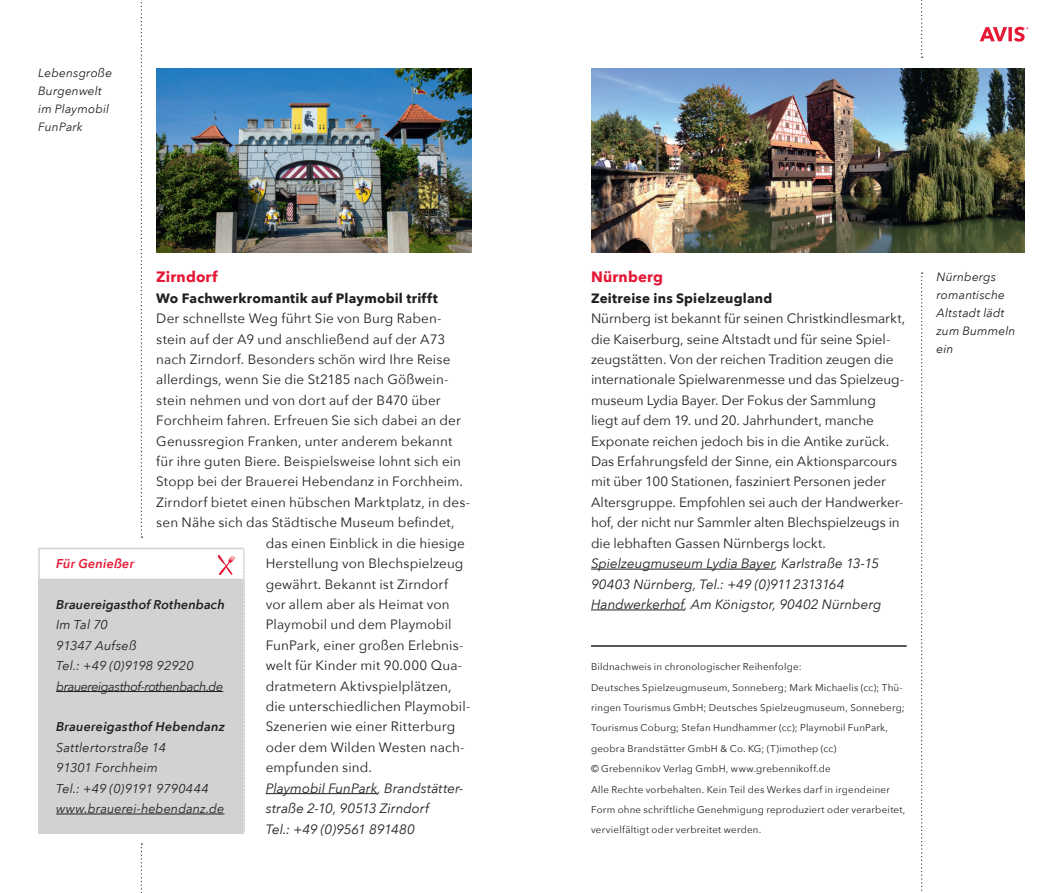
<style>
.page{position:relative;width:1063px;height:893px;background:#fff}
.page>*{position:absolute;margin:0;border:0;box-sizing:border-box;transform-origin:0 0}
.t1{font:700 15px "Avenir Next";letter-spacing:.01em;color:#e51836}
.t2{font:13.5px/20.4px "Avenir Next";letter-spacing:.005em;color:#231f20}
.t3{font:italic 13.5px/20.4px "Avenir Next";color:#231f20}
.t4{font:700 13.5px "Avenir Next";letter-spacing:.015em;color:#231f20}
.t5{font:italic 12.75px/20.4px "Avenir Next";color:#231f20}
.t6{font:italic 12.75px/20.4px "Avenir Next";letter-spacing:-.035em;color:#231f20}
.t7{font:italic 600 12.75px "Avenir Next";letter-spacing:.01em;color:#231f20}
.t8{font:italic 600 12.75px "Avenir Next";letter-spacing:.015em;color:#e51836}
.t9{font:italic 12px/18px "Avenir Next";letter-spacing:.015em;color:#231f20}
.t10{font:9.75px/20.4px "Avenir Next";letter-spacing:.02em;color:#231f20}
</style>
<div class="page">
<hr style="left:266px;top:793px;width:112px;height:1px;background:#231f20">
<img style="left:156px;top:68px;width:316px;height:184px">
<svg style="left:141px;top:843px;width:1px;height:50px"></svg>
<div style="left:38px;top:548px;width:206px;height:32px;border:2px solid #d1d2d4"></div>
<div style="left:38px;top:580px;width:206px;height:253px;background:#d1d2d4"></div>
<hr style="left:56px;top:691px;width:167px;height:1px;background:#231f20">
<hr style="left:56px;top:814px;width:168px;height:1px;background:#231f20">
<svg style="left:243px;top:548px;width:2px;height:285px"></svg>
<svg style="left:218px;top:555px;width:17px;height:20px"></svg>
<svg style="left:141px;top:2px;width:1px;height:536px"></svg>
<svg style="left:980px;top:27px;width:49px;height:15px"></svg>
<svg style="left:921px;top:0;width:2px;height:58px"></svg>
<hr style="left:591px;top:569px;width:184px;height:1px;background:#231f20">
<hr style="left:591px;top:610px;width:93px;height:1px;background:#231f20">
<img style="left:591px;top:68px;width:434px;height:184px">
<hr style="left:591px;top:645px;width:316px;height:2px;background:#231f20">
<svg style="left:921px;top:272px;width:2px;height:619px"></svg>
<p class="t9" style="left:38px;top:63px;width:75px">Lebensgroße<br>Burgenwelt im Playmobil<br>FunPark</p>
<p class="t1" style="left:156px;top:264px;width:63px">Zirndorf</p>
<p class="t4" style="left:156px;top:286px;width:283px">Wo Fachwerkromantik auf Playmobil trifft</p>
<p class="t2" style="left:156px;top:308px;width:287px">Der schnellste Weg führt Sie von Burg Raben-</p>
<p class="t2" style="left:156px;top:328px;width:290px">stein auf der A9 und anschließend auf der A73</p>
<p class="t2" style="left:156px;top:348px;width:296px">nach Zirndorf. Besonders schön wird Ihre Reise</p>
<p class="t2" style="left:156px;top:369px;width:294px">allerdings, wenn Sie die St2185 nach Gößwein-</p>
<p class="t2" style="left:156px;top:389px;width:286px">stein nehmen und von dort auf der B470 über</p>
<p class="t2" style="left:156px;top:410px;width:306px">Forchheim fahren. Erfreuen Sie sich dabei an der</p>
<p class="t2" style="left:156px;top:430px;width:298px">Genussregion Franken, unter anderem bekannt</p>
<p class="t2" style="left:156px;top:451px;width:306px">für ihre guten Biere. Beispielsweise lohnt sich ein</p>
<p class="t2" style="left:156px;top:471px;width:308px">Stopp bei der Brauerei Hebendanz in Forchheim.</p>
<p class="t2" style="left:156px;top:491px;width:315px">Zirndorf bietet einen hübschen Marktplatz, in des-</p>
<p class="t2" style="left:156px;top:512px;width:300px">sen Nähe sich das Städtische Museum befindet,</p>
<p class="t2" style="left:266px;top:532px;width:201px">das einen Einblick in die hiesige</p>
<p class="t2" style="left:266px;top:553px;width:199px">Herstellung von Blechspielzeug</p>
<p class="t2" style="left:266px;top:573px;width:184px">gewährt. Bekannt ist Zirndorf</p>
<p class="t2" style="left:266px;top:593px;width:185px">vor allem aber als Heimat von</p>
<p class="t2" style="left:266px;top:614px;width:187px">Playmobil und dem Playmobil</p>
<p class="t2" style="left:266px;top:634px;width:199px">FunPark, einer großen Erlebnis-</p>
<p class="t2" style="left:266px;top:655px;width:198px">welt für Kinder mit 90.000 Qua-</p>
<p class="t2" style="left:266px;top:675px;width:187px">dratmetern Aktivspielplätzen,</p>
<p class="t2" style="left:266px;top:696px;width:206px">die unterschiedlichen Playmobil-</p>
<p class="t2" style="left:266px;top:716px;width:191px">Szenerien wie einer Ritterburg</p>
<p class="t2" style="left:266px;top:736px;width:200px">oder dem Wilden Westen nach-</p>
<p class="t2" style="left:266px;top:757px;width:108px">empfunden sind.</p>
<p class="t3" style="left:266px;top:777px;width:199px">Playmobil FunPark, Brandstätter&shy;straße 2-10, 90513 Zirndorf<br>Tel.: +49 (0)9561 891480</p>
<p class="t8" style="left:56px;top:553px;width:79px">Für Genießer</p>
<p class="t7" style="left:56px;top:594px;width:170px">Brauereigasthof Rothenbach</p>
<p class="t6" style="left:56px;top:614px;width:169px">Im Tal 70<br>91347 Aufseß<br>Tel.: +49 (0)9198 92920 brauereigasthof-rothenbach.de</p>
<p class="t7" style="left:56px;top:716px;width:170px">Brauereigasthof Hebendanz</p>
<p class="t5" style="left:56px;top:737px;width:170px">Sattlertorstraße 14<br>91301 Forchheim<br>Tel.: +49 (0)9191 9790444 www.brauerei-hebendanz.de</p>
<p class="t1" style="left:591px;top:264px;width:74px">Nürnberg</p>
<p class="t4" style="left:591px;top:286px;width:183px">Zeitreise ins Spielzeugland</p>
<p class="t2" style="left:591px;top:308px;width:316px">Nürnberg ist bekannt für seinen Christkindlesmarkt, die Kaiserburg, seine Altstadt und für seine Spiel&shy;zeugstätten. Von der reichen Tradition zeugen die internationale Spielwarenmesse und das Spielzeug&shy;museum Lydia Bayer. Der Fokus der Sammlung liegt auf dem 19. und 20. Jahrhundert, manche Exponate reichen jedoch bis in die Antike zurück.<br>Das Erfahrungsfeld der Sinne, ein Aktionsparcours mit über 100 Stationen, fasziniert Personen jeder Altersgruppe. Empfohlen sei auch der Handwerker&shy;hof, der nicht nur Sammler alten Blechspielzeugs in die lebhaften Gassen Nürnbergs lockt.</p>
<p class="t3" style="left:591px;top:553px;width:292px">Spielzeugmuseum Lydia Bayer, Karlstraße 13-15<br>90403 Nürnberg, Tel.: +49 (0)9112313164<br>Handwerkerhof, Am Königstor, 90402 Nürnberg</p>
<p class="t10" style="left:591px;top:656px;width:316px">Bildnachweis in chronologischer Reihenfolge:<br>Deutsches Spielzeugmuseum, Sonneberg; Mark Michaelis (cc); Thü&shy;ringen Tourismus GmbH; Deutsches Spielzeugmuseum, Sonneberg; Tourismus Coburg; Stefan Hundhammer (cc); Playmobil FunPark, geobra Brandstätter GmbH &amp; Co. KG; (T)imothep (cc)<br>© Grebennikov Verlag GmbH, www.grebennikoff.de<br>Alle Rechte vorbehalten. Kein Teil des Werkes darf in irgendeiner Form ohne schriftliche Genehmigung reproduziert oder verarbeitet, vervielfältigt oder verbreitet werden.</p>
<p class="t9" style="left:937px;top:267px;width:80px">Nürnbergs romantische<br>Altstadt lädt zum Bummeln ein</p>
</div>
